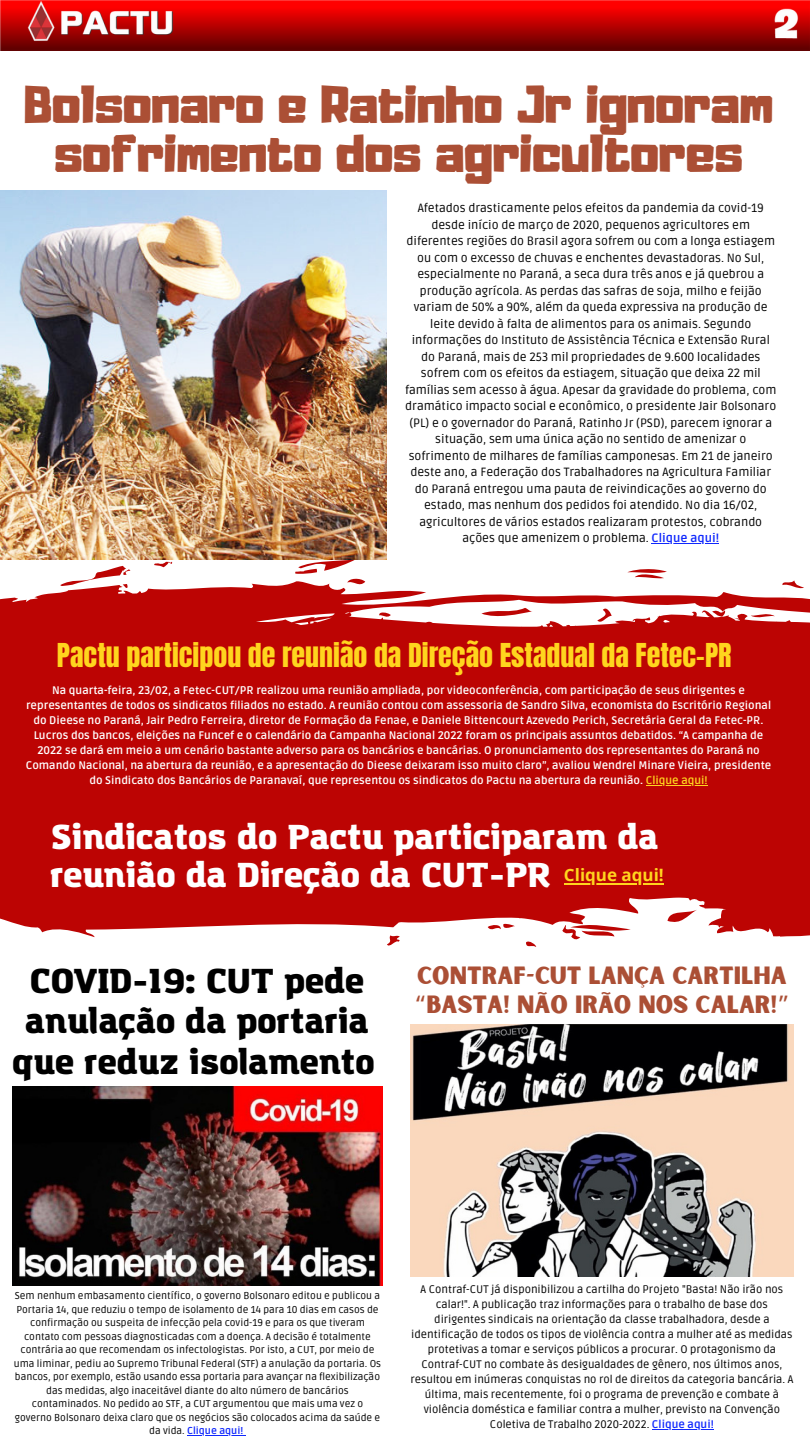
<style>
.page{position:relative;width:810px;height:1440px;background:#fff}
.page>*{position:absolute;margin:0;border:0;box-sizing:border-box;transform-origin:0 0}
.t1{font:47px/49.5px "Adumu";color:#ab4f35;text-align:center}
.t2{font:900 34px/37.5px "Amazing Grotesk";color:#fff}
.t3{font:900 34px/40.5px "Amazing Grotesk";color:#000;text-align:center}
.t4{font:28px "Anton";color:#ffd51e}
.t5{font:23.9px/28.5px "Sunborn Sans One";color:#ab4f35}
.t6{font:700 17px "Open Sans";color:#ffd51e}
.t7{font:12px/16.5px "Ruda";color:#000;text-align:center}
.t8{font:700 11px/15px "Ruda";color:#fff;text-align:center}
.t9{font:11px/15px "Ruda";color:#000;text-align:center}
.t10{font:10px/13.5px "Ruda";color:#000;text-align:center}
.s1{font-weight:700;color:#1028fd}
.s2{color:#ffd51e}
.s3{font-family:"Noto Sans Gurmukhi"}
</style>
<div class="page">
<img style="left:0;top:0;width:810px;height:51px">
<img style="left:410px;top:1024px;width:384px;height:252px">
<svg style="left:0;top:559px;width:810px;height:388px;fill:#bc0403"></svg>
<img style="left:12px;top:1086px;width:371px;height:199px">
<img style="left:0;top:191px;width:386px;height:368px">
<hr style="left:652px;top:1429px;width:62px;height:1px;background:#1028fd">
<hr style="left:187px;top:1435px;width:56px;height:1px;background:#1028fd">
<hr style="left:652px;top:543px;width:67px;height:1px;background:#1028fd">
<hr style="left:646px;top:785px;width:62px;height:1px;background:#ffd51e">
<hr style="left:564px;top:883px;width:100px;height:1px;background:#ffd51e">
<p class="t1" style="left:24px;top:84px;width:750px">Bolsonaro e Ratinho Jr ignoram sofrimento dos agricultores</p>
<p class="t7" style="left:405px;top:200px;width:373px">Afetados drasticamente pelos efeitos da pandemia da covid-19 desde início de março de 2020, pequenos agricultores em diferentes regiões do Brasil agora sofrem ou com a longa estiagem ou com o excesso de chuvas e enchentes devastadoras. No Sul, especialmente no Paraná, a seca dura três anos e já quebrou a produção agrícola. As perdas das safras de soja, milho e feijão variam de 50% a 90%, além da queda expressiva na produção de leite devido à falta de alimentos para os animais. Segundo informações do Instituto de Assistência Técnica e Extensão Rural do Paraná, mais de 253 mil propriedades de 9.600 localidades sofrem com os efeitos da estiagem, situação que deixa 22 mil famílias sem acesso à água. Apesar da gravidade do problema, com dramático impacto social e econômico, o presidente Jair Bolsonaro (PL) e o governador do Paraná, Ratinho Jr (PSD), parecem ignorar a situação, sem uma única ação no sentido de amenizar o sofrimento de milhares de famílias camponesas. Em 21 de janeiro deste ano, a Federação dos Trabalhadores na Agricultura Familiar do Paraná entregou uma pauta de reivindicações ao governo do estado, mas nenhum dos pedidos foi atendido. No dia 16/02, agricultores de vários estados realizaram protestos, cobrando ações que amenizem o problema. <span class="s1">Clique aqui!</span></p>
<p class="t4" style="left:57px;top:636px;width:676px">Pactu participou de reunião da Direção Estadual da Fetec-PR</p>
<p class="t8" style="left:26px;top:683px;width:747px">Na quarta-feira, 23/02, a Fetec-CUT/PR realizou uma reunião ampliada, por videoconferência, com participação de seus dirigentes e representantes de todos os sindicatos filiados no estado. A reunião contou com assessoria de Sandro Silva, economista do Escritório Regional do Dieese no Paraná, Jair Pedro Ferreira, diretor de Formação da Fenae, e Daniele Bittencourt Azevedo Perich, Secretária Geral da Fetec-PR.<br>Lucros dos bancos, eleições na Funcef e o calendário da Campanha Nacional 2022 foram os principais assuntos debatidos. “A campanha de 2022 se dará em meio a um cenário bastante adverso para os bancários e bancárias. O pronunciamento dos representantes do Paraná no Comando Nacional, na abertura da reunião, e a apresentação do Dieese deixaram isso muito claro”, avaliou Wendrel Minare Vieira, presidente do Sindicato dos Bancários de Paranavaí, que representou os sindicatos do Pactu na abertura da reunião. <span class="s2">Clique aqui!</span></p>
<p class="t2" style="left:50px;top:821px;width:610px">Sindicatos do Pactu participaram da reunião da Direção da CUT-PR</p>
<p class="t6" style="left:564px;top:863px;width:101px">Clique aqui!</p>
<p class="t3" style="left:12px;top:963px;width:364px">COVID-19: CUT pede anulação da portaria que reduz isolamento</p>
<p class="t5" style="left:415px;top:963px;width:376px">CONTRAF-CUT LANÇA CARTILHA <span class="s3">“</span>BASTA! NÃO IRÃO NOS CALAR!<span class="s3">”</span></p>
<p class="t10" style="left:14px;top:1290px;width:369px">Sem nenhum embasamento científico, o governo Bolsonaro editou e publicou a Portaria 14, que reduziu o tempo de isolamento de 14 para 10 dias em casos de confirmação ou suspeita de infecção pela covid-19 e para os que tiveram contato com pessoas diagnosticadas com a doença. A decisão é totalmente contrária ao que recomendam os infectologistas. Por isto, a CUT, por meio de uma liminar, pediu ao Supremo Tribunal Federal (STF) a anulação da portaria. Os bancos, por exemplo, estão usando essa portaria para avançar na flexibilização das medidas, algo inaceitável diante do alto número de bancários contaminados. No pedido ao STF, a CUT argumentou que mais uma vez o governo Bolsonaro deixa claro que os negócios são colocados acima da saúde e da vida. <span class="s1">Clique aqui!</span></p>
<p class="t9" style="left:410px;top:1282px;width:385px">A Contraf-CUT já disponibilizou a cartilha do Projeto "Basta! Não irão nos calar!". A publicação traz informações para o trabalho de base dos dirigentes sindicais na orientação da classe trabalhadora, desde a identificação de todos os tipos de violência contra a mulher até as medidas protetivas a tomar e serviços públicos a procurar. O protagonismo da Contraf-CUT no combate às desigualdades de gênero, nos últimos anos, resultou em inúmeras conquistas no rol de direitos da categoria bancária. A última, mais recentemente, foi o programa de prevenção e combate à violência doméstica e familiar contra a mulher, previsto na Convenção Coletiva de Trabalho 2020-2022. <span class="s1">Clique aqui!</span></p>
</div>
